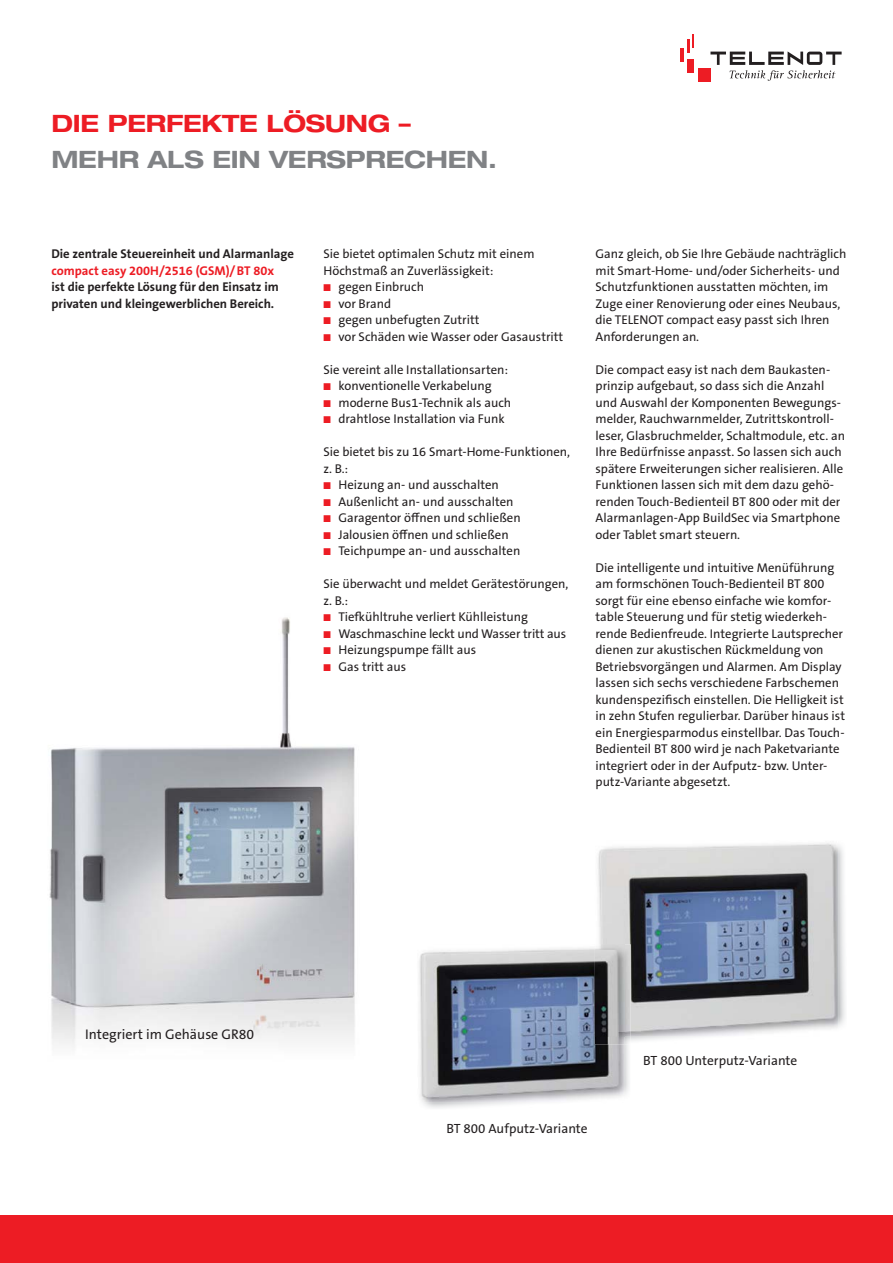
<style>
.page{position:relative;width:893px;height:1263px;background:#fff}
.page>*{position:absolute;margin:0;border:0;box-sizing:border-box;transform-origin:0 0}
.t1{font:700 expanded 24px "Helvetica Neue LT Pro";letter-spacing:-.01em;color:#808285}
.t2{font:700 expanded 24px "Helvetica Neue LT Pro";letter-spacing:-.01em;color:#ed1c24}
.t3{font:14.1px "The Sans B Plus W5 Plain";color:#231f20}
.t4{font:13.35px "The Sans B Plus W5 Plain";color:#231f20}
.t5{font:12.75px/16.5px "The Sans B Plus W5 Plain";color:#231f20}
.t6{font:700 12.75px/16.5px "The Sans B Plus W7";color:#231f20}
.t7{font:700 12.75px "The Sans B Plus W7";color:#ed1c24}
</style>
<div class="page">
<img style="left:630px;top:845px;width:215px;height:196px">
<img style="left:598px;top:843px;width:240px;height:193px">
<img style="left:423px;top:1044px;width:206px;height:64px">
<img style="left:598px;top:944px;width:32px;height:92px">
<img style="left:419px;top:948px;width:205px;height:154px">
<img style="left:595px;top:1036px;width:29px;height:8px">
<img style="left:595px;top:945px;width:29px;height:91px">
<img style="left:49px;top:617px;width:306px;height:430px">
<div style="left:698px;top:68px;width:12px;height:13px;background:#ed1c24"></div>
<hr style="left:680px;top:48px;width:4px;height:13px;background:#ed1c24">
<svg style="left:687px;top:35px;width:6px;height:17px"></svg>
<div style="left:687px;top:59px;width:6px;height:14px;background:#ed1c24"></div>
<svg style="left:710px;top:51px;width:131px;height:30px"></svg>
<div style="left:0;top:1215px;width:893px;height:48px;background:#ed1c24"></div>
<svg style="left:324px;top:617px;width:7px;height:4px"></svg>
<svg style="left:324px;top:631px;width:7px;height:7px"></svg>
<svg style="left:324px;top:647px;width:7px;height:7px"></svg>
<svg style="left:324px;top:664px;width:7px;height:7px"></svg>
<h1 class="t2" style="left:51px;top:110px;width:361px">DIE PERFEKTE LÖSUNG –</h1>
<h1 class="t1" style="left:51px;top:146px;width:447px">MEHR ALS EIN VERSPRECHEN.</h1>
<p class="t6" style="left:51px;top:247px;width:244px">Die zentrale Steuereinheit und Alarmanlage</p>
<p class="t7" style="left:51px;top:265px;width:224px">compact easy 200H/2516 (GSM)/ BT 80x</p>
<p class="t6" style="left:51px;top:280px;width:229px">ist die perfekte Lösung für den Einsatz im privaten und kleingewerblichen Bereich.</p>
<p class="t5" style="left:323px;top:247px;width:213px">Sie bietet optimalen Schutz mit einem</p>
<p class="t5" style="left:323px;top:263px;width:171px">Höchstmaß an Zuverlässigkeit:</p>
<p class="t5" style="left:338px;top:280px;width:87px">gegen Einbruch</p>
<p class="t5" style="left:338px;top:296px;width:54px">vor Brand</p>
<p class="t5" style="left:338px;top:313px;width:142px">gegen unbefugten Zutritt</p>
<p class="t5" style="left:338px;top:329px;width:226px">vor Schäden wie Wasser oder Gasaustritt</p>
<p class="t5" style="left:338px;top:362px;width:174px;text-indent:-15px">Sie vereint alle Installationsarten: konventionelle Verkabelung moderne Bus1-Technik als auch drahtlose Installation via Funk</p>
<p class="t5" style="left:323px;top:445px;width:248px">Sie bietet bis zu 16 Smart-Home-Funktionen,</p>
<p class="t5" style="left:323px;top:461px;width:26px">z. B.:</p>
<p class="t5" style="left:338px;top:478px;width:162px">Heizung an- und ausschalten</p>
<p class="t5" style="left:338px;top:494px;width:177px">Außenlicht an- und ausschalten</p>
<p class="t5" style="left:338px;top:511px;width:184px">Garagentor öffnen und schließen</p>
<p class="t5" style="left:338px;top:527px;width:172px">Jalousien öffnen und schließen</p>
<p class="t5" style="left:338px;top:544px;width:183px">Teichpumpe an- und ausschalten</p>
<p class="t5" style="left:323px;top:577px;width:246px">Sie überwacht und meldet Gerätestörungen,</p>
<p class="t5" style="left:323px;top:593px;width:26px">z. B.:</p>
<p class="t5" style="left:338px;top:610px;width:191px">Tiefkühltruhe verliert Kühlleistung</p>
<p class="t5" style="left:338px;top:626px;width:229px">Waschmaschine leckt und Wasser tritt aus</p>
<p class="t5" style="left:338px;top:643px;width:139px">Heizungspumpe fällt aus</p>
<p class="t5" style="left:338px;top:659px;width:69px">Gas tritt aus</p>
<p class="t5" style="left:595px;top:247px;width:252px">Ganz gleich, ob Sie Ihre Gebäude nachträglich mit Smart-Home- und/oder Sicherheits- und Schutzfunktionen ausstatten möchten, im Zuge einer Renovierung oder eines Neubaus, die TELENOT compact easy passt sich Ihren Anforderungen an.</p>
<p class="t5" style="left:595px;top:362px;width:251px">Die compact easy ist nach dem Baukasten&shy;prinzip aufgebaut, so dass sich die Anzahl und Auswahl der Komponenten Bewegungs&shy;melder, Rauchwarnmelder, Zutrittskontroll&shy;leser, Glasbruchmelder, Schaltmodule, etc. an Ihre Bedürfnisse anpasst. So lassen sich auch spätere Erweiterungen sicher realisieren. Alle Funktionen lassen sich mit dem dazu gehö&shy;renden Touch-Bedienteil BT 800 oder mit der Alarmanlagen-App BuildSec via Smartphone oder Tablet smart steuern.</p>
<p class="t5" style="left:595px;top:560px;width:251px">Die intelligente und intuitive Menüführung am formschönen Touch-Bedienteil BT 800 sorgt für eine ebenso einfache wie komfor&shy;table Steuerung und für stetig wiederkeh&shy;rende Bedienfreude. Integrierte Lautsprecher dienen zur akustischen Rückmeldung von Betriebsvorgängen und Alarmen. Am Display lassen sich sechs verschiedene Farbschemen kundenspezifisch einstellen. Die Helligkeit ist in zehn Stufen regulierbar. Darüber hinaus ist ein Energiesparmodus einstellbar. Das Touch-Bedienteil BT 800 wird je nach Paketvariante integriert oder in der Aufputz- bzw. Unter&shy;putz-Variante abgesetzt.</p>
<p class="t3" style="left:85px;top:1028px;width:171px">Integriert im Gehäuse GR80</p>
<p class="t4" style="left:446px;top:1123px;width:143px">BT 800 Aufputz-Variante</p>
<p class="t4" style="left:643px;top:1054px;width:156px">BT 800 Unterputz-Variante</p>
</div>
